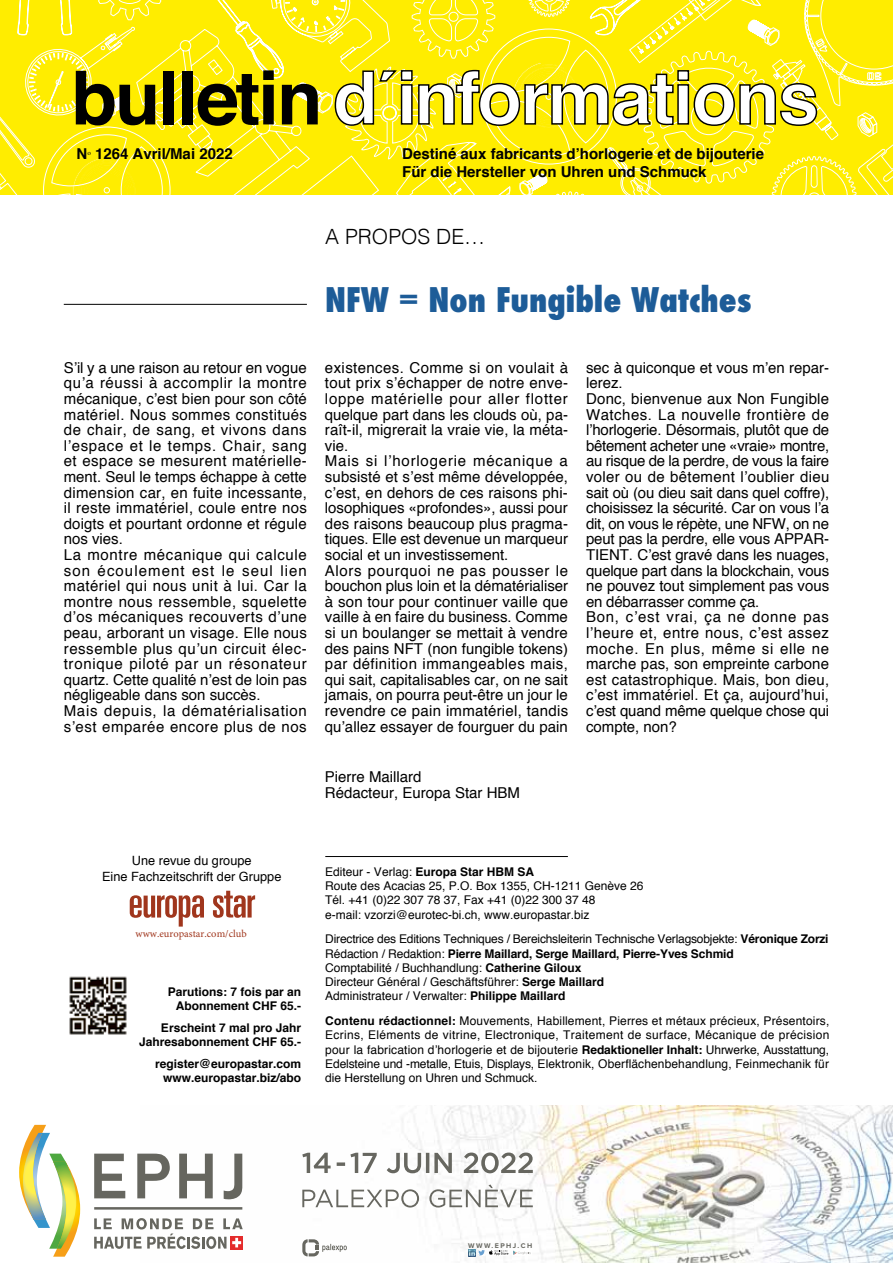
<style>
.page{position:relative;width:893px;height:1263px;background:#fff}
.page>*{position:absolute;margin:0;border:0;box-sizing:border-box;transform-origin:0 0}
.t1{font:800 condensed 33px "Futura";color:#1d5c98}
.t2{font:300 21px "Helvetica";color:#000}
.t3{font:15px/15.6px "Helvetica";letter-spacing:.01em;color:#000}
.t4{font:15px/15.6px "Helvetica";letter-spacing:.03em;color:#000}
.t5{font:700 15px/18px "Helvetica";color:#000}
.t6{font:12.75px/15.3px "Helvetica";color:#000;text-align:center}
.t7{font:12px/14.2px "Helvetica";color:#000}
.t8{font:700 12px/14.2px "Helvetica";color:#000;text-align:right}
.t9{font:10.5px "Minion Pro";color:#a0361d}
.t10{font:700 7.05px "Proxima Nova";letter-spacing:.205em;color:#676760}
.s1{font-weight:700}
</style>
<div class="page">
<hr style="left:64px;top:304px;width:243px;height:1px;background:#000">
<svg style="left:0;top:0;width:893px;height:195px;background:#f0e121"></svg>
<svg style="left:130px;top:895px;width:74px;height:31px"></svg>
<svg style="left:213px;top:891px;width:42px;height:27px"></svg>
<img style="left:69px;top:976px;width:58px;height:59px">
<hr style="left:325px;top:856px;width:243px;height:1px;background:#000">
<img style="left:141px;top:1106px;width:752px;height:157px">
<div style="left:512px;top:1249px;width:20px;height:7px;background:#fff"></div>
<svg style="left:468px;top:1249px;width:63px;height:7px"></svg>
<svg style="left:302px;top:1239px;width:45px;height:17px"></svg>
<svg style="left:94px;top:1153px;width:31px;height:45px"></svg>
<svg style="left:137px;top:1153px;width:33px;height:45px"></svg>
<svg style="left:179px;top:1153px;width:34px;height:45px"></svg>
<svg style="left:224px;top:1153px;width:18px;height:46px"></svg>
<svg style="left:19px;top:1125px;width:61px;height:132px"></svg>
<svg style="left:94px;top:1218px;width:149px;height:31px"></svg>
<hr style="left:94px;top:1207px;width:148px;height:2px;background:#66665f">
<svg style="left:302px;top:1184px;width:231px;height:23px"></svg>
<svg style="left:302px;top:1152px;width:231px;height:21px"></svg>
<p class="t5" style="left:77px;top:145px;width:158px">N<sup>o</sup> 1264 Avril/Mai 2022</p>
<p class="t5" style="left:402px;top:145px;width:363px">Destiné aux fabricants d’horlogerie et de bijouterie<br>Für die Hersteller von Uhren und Schmuck</p>
<h2 class="t2" style="left:325px;top:219px;width:161px">A PROPOS DE…</h2>
<h1 class="t1" style="left:325px;top:277px;width:428px">NFW = Non Fungible Watches</h1>
<p class="t4" style="left:64px;top:360px;width:245px">S’il y a une raison au retour en vogue qu’a réussi à accomplir la montre mécanique, c’est bien pour son côté matériel. Nous sommes constitués de chair, de sang, et vivons dans l’espace et le temps. Chair, sang et espace se mesurent matérielle&shy;ment. Seul le temps échappe à cette dimension car, en fuite incessante, il reste immatériel, coule entre nos doigts et pourtant ordonne et régule nos vies.<br>La montre mécanique qui calcule son écoulement est le seul lien matériel qui nous unit à lui. Car la montre nous ressemble, squelette d’os mécaniques recouverts d’une peau, arborant un visage. Elle nous ressemble plus qu’un circuit élec&shy;tronique piloté par un résonateur quartz. Cette qualité n’est de loin pas négligeable dans son succès.<br>Mais depuis, la dématérialisation s’est emparée encore plus de nos</p>
<p class="t3" style="left:325px;top:360px;width:245px">existences. Comme si on voulait à tout prix s’échapper de notre enve&shy;loppe matérielle pour aller flotter quelque part dans les clouds où, pa&shy;raît-il, migrerait la vraie vie, la méta&shy;vie.<br>Mais si l’horlogerie mécanique a subsisté et s’est même développée, c’est, en dehors de ces raisons phi&shy;losophiques «profondes», aussi pour des raisons beaucoup plus pragma&shy;tiques. Elle est devenue un marqueur social et un investissement.<br>Alors pourquoi ne pas pousser le bouchon plus loin et la dématérialiser à son tour pour continuer vaille que vaille à en faire du business. Comme si un boulanger se mettait à vendre des pains NFT (non fungible tokens) par définition immangeables mais, qui sait, capitalisables car, on ne sait jamais, on pourra peut-être un jour le revendre ce pain immatériel, tandis qu’allez essayer de fourguer du pain</p>
<p class="t3" style="left:586px;top:360px;width:245px">sec à quiconque et vous m’en repar&shy;lerez.<br>Donc, bienvenue aux Non Fungible Watches. La nouvelle frontière de l’horlogerie. Désormais, plutôt que de bêtement acheter une «vraie» montre, au risque de la perdre, de vous la faire voler ou de bêtement l’oublier dieu sait où (ou dieu sait dans quel coffre), choisissez la sécurité. Car on vous l’a dit, on vous le répète, une NFW, on ne peut pas la perdre, elle vous APPAR-TIENT. C’est gravé dans les nuages, quelque part dans la blockchain, vous ne pouvez tout simplement pas vous en débarrasser comme ça.<br>Bon, c’est vrai, ça ne donne pas l’heure et, entre nous, c’est assez moche. En plus, même si elle ne marche pas, son empreinte carbone est catastrophique. Mais, bon dieu, c’est immatériel. Et ça, aujourd’hui, c’est quand même quelque chose qui compte, non?</p>
<p class="t3" style="left:325px;top:769px;width:197px;line-height:16.5px">Pierre Maillard<br>Rédacteur, Europa Star HBM</p>
<p class="t6" style="left:102px;top:853px;width:181px">Une revue du groupe<br>Eine Fachzeitschrift der Gruppe</p>
<p class="t7" style="left:325px;top:865px;width:320px">Editeur - Verlag: <span class="s1">Europa Star HBM SA<br></span>Route des Acacias 25, P.O. Box 1355, CH-1211 Genève 26<br>Tél. +41 (0)22 307 78 37, Fax +41 (0)22 300 37 48<br>e-mail: vzorzi@eurotec-bi.ch, www.europastar.biz</p>
<p class="t7" style="left:325px;top:932px;width:505px">Directrice des Editions Techniques / Bereichsleiterin Technische Verlagsobjekte: <span class="s1">Véronique Zorzi </span>Rédaction / Redaktion: <span class="s1">Pierre Maillard, Serge Maillard, Pierre-Yves Schmid<br></span>Comptabilité / Buchhandlung: <span class="s1">Catherine Giloux<br></span>Directeur Général / Geschäftsführer: <span class="s1">Serge Maillard<br></span>Administrateur / Verwalter: <span class="s1">Philippe Maillard</span></p>
<p class="t7" style="left:325px;top:1014px;width:506px;text-align:justify"><span class="s1">Contenu rédactionnel:</span> Mouvements, Habillement, Pierres et métaux précieux, Présentoirs, Ecrins, Eléments de vitrine, Electronique, Traitement de surface, Mécanique de précision pour la fabrication d’horlogerie et de bijouterie <span class="s1">Redaktioneller Inhalt:</span> Uhrwerke, Ausstattung, Edelsteine und -metalle, Etuis, Displays, Elektronik, Oberflächenbehandlung, Feinmechanik für die Herstellung on Uhren und Schmuck.</p>
<p class="t9" style="left:136px;top:926px;width:113px">www.europastar.com/club</p>
<p class="t8" style="left:168px;top:985px;width:135px">Parutions: 7 fois par an<br>Abonnement CHF 65.-</p>
<p class="t8" style="left:139px;top:1020px;width:164px">Erscheint 7 mal pro Jahr<br>Jahresabonnement CHF 65.-</p>
<p class="t8" style="left:155px;top:1056px;width:147px">register@europastar.com www.europastar.biz/abo</p>
<p class="t10" style="left:468px;top:1242px;width:65px">WWW.EPHJ.CH</p>
</div>
